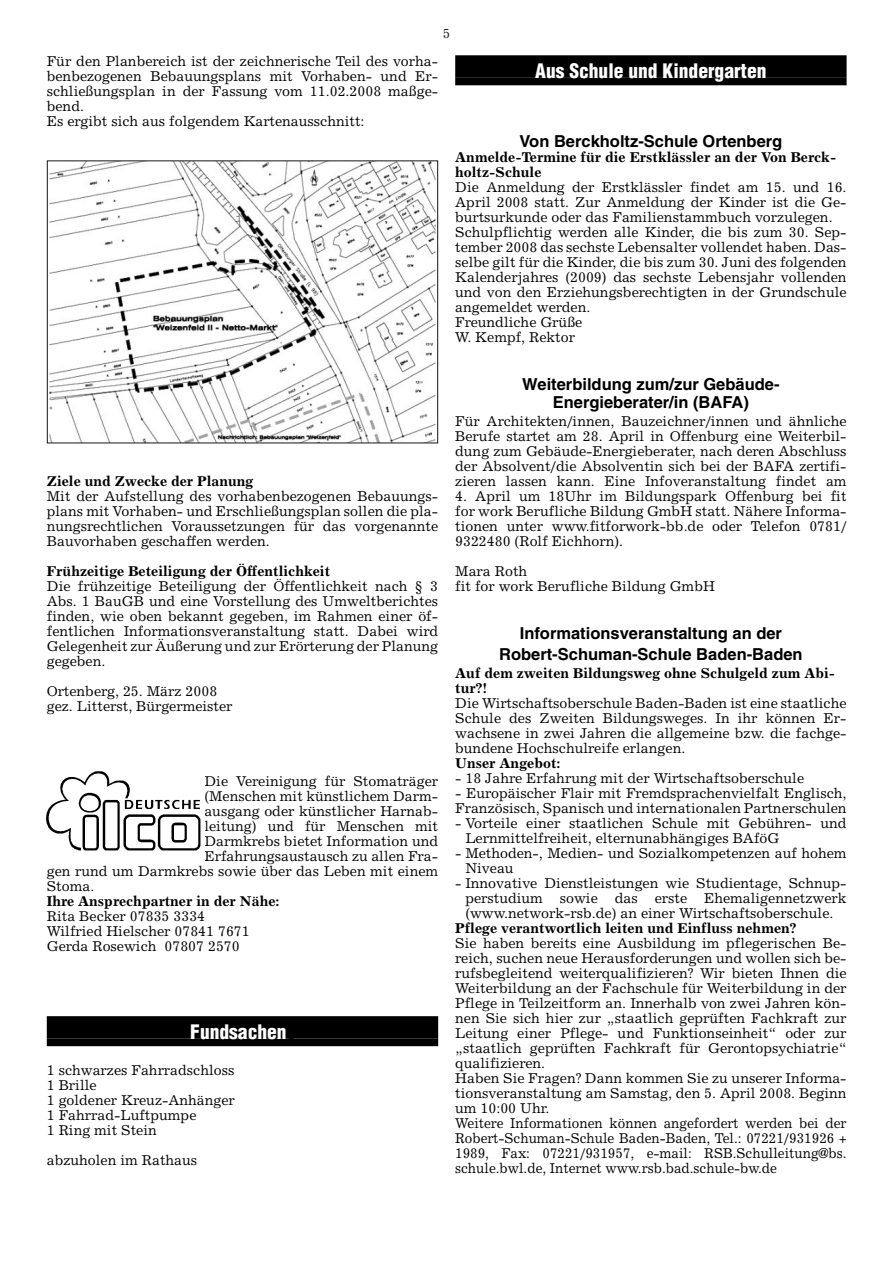
<style>
.page{position:relative;width:893px;height:1262px;background:#fff}
.page>*{position:absolute;margin:0;border:0;box-sizing:border-box;transform-origin:0 0}
.t1{font:900 condensed 19.5px "Helvetica";color:#fff}
.t2{font:700 16.5px/18px "Helvetica";color:#000;text-align:center}
.t3{font:14.25px/15px "Excelsior";color:#000}
.t4{font:14.25px/15px "Excelsior Bold OV UHGJQA";color:#000}
.t5{font:13.5px "Excelsior";color:#231f20}
.s1{font-family:"Excelsior";font-weight:400;font-stretch:normal;font-size:14.25px;color:#000}
</style>
<div class="page">
<div style="left:47px;top:1016px;width:391px;height:22px;background:#000"></div>
<div style="left:47px;top:1038px;width:391px;height:8px;background:#000"></div>
<div style="left:455px;top:55px;width:391px;height:23px;background:#000"></div>
<div style="left:455px;top:78px;width:391px;height:7px;background:#000"></div>
<img style="left:47px;top:771px;width:153px;height:79px">
<img style="left:49px;top:162px;width:387px;height:279px">
<div style="left:47px;top:160px;width:391px;height:283px;border:1px solid #231f20"></div>
<p class="t5" style="left:443px;top:25px;width:9px">5</p>
<p class="t3" style="left:47px;top:53px;width:393px">Für den Planbereich ist der zeichnerische Teil des vorha&shy;benbezogenen Bebauungsplans mit Vorhaben- und Er&shy;schließungsplan in der Fassung vom 11.02.2008 maßge&shy;bend.<br>Es ergibt sich aus folgendem Kartenausschnitt:</p>
<h1 class="t1" style="left:535px;top:63px;width:233px">Aus Schule und Kindergarten</h1>
<p class="t4" style="left:47px;top:473px;width:208px">Ziele und Zwecke der Planung</p>
<p class="t3" style="left:47px;top:488px;width:393px;text-align:justify">Mit der Aufstellung des vorhabenbezogenen Bebauungs&shy;plans mit Vorhaben- und Erschließungsplan sollen die pla&shy;nungsrechtlichen Voraussetzungen für das vorgenannte Bauvorhaben geschaffen werden.</p>
<p class="t4" style="left:47px;top:563px;width:285px">Frühzeitige Beteiligung der Öffentlichkeit</p>
<p class="t3" style="left:47px;top:578px;width:393px;text-align:justify">Die frühzeitige Beteiligung der Öffentlichkeit nach § 3<br>Abs. 1 BauGB und eine Vorstellung des Umweltberichtes finden, wie oben bekannt gegeben, im Rahmen einer öf&shy;fentlichen Informationsveranstaltung statt. Dabei wird Gelegenheit zur Äußerung und zur Erörterung der Planung gegeben.</p>
<p class="t3" style="left:47px;top:683px;width:187px">Ortenberg, 25. März 2008 gez. Litterst, Bürgermeister</p>
<p class="t3" style="left:204px;top:773px;width:235px">Die Vereinigung für Stomaträger</p>
<p class="t3" style="left:204px;top:788px;width:235px">(Menschen mit künstlichem Darm-</p>
<p class="t3" style="left:204px;top:803px;width:235px">ausgang oder künstlicher Harnab-</p>
<p class="t3" style="left:204px;top:818px;width:235px">leitung) und für Menschen mit</p>
<p class="t3" style="left:204px;top:833px;width:235px">Darmkrebs bietet Information und</p>
<p class="t3" style="left:204px;top:848px;width:235px">Erfahrungsaustausch zu allen Fra-</p>
<p class="t3" style="left:47px;top:863px;width:393px">gen rund um Darmkrebs sowie über das Leben mit einem</p>
<p class="t3" style="left:47px;top:878px;width:49px">Stoma.</p>
<p class="t4" style="left:47px;top:893px;width:234px">Ihre Ansprechpartner in der Nähe:</p>
<p class="t3" style="left:47px;top:908px;width:204px">Rita Becker 07835 3334<br>Wilfried Hielscher 07841 7671<br>Gerda Rosewich 07807 2570</p>
<h1 class="t1" style="left:190px;top:1024px;width:106px">Fundsachen<span class="s1">1</span></h1>
<p class="t3" style="left:47px;top:1062px;width:190px">1 schwarzes Fahrradschloss<br>1 Brille<br>1 goldener Kreuz-Anhänger<br>1 Fahrrad-Luftpumpe<br>1 Ring mit Stein</p>
<p class="t3" style="left:47px;top:1152px;width:152px">abzuholen im Rathaus</p>
<p class="t2" style="left:519px;top:132px;width:264px">Von Berckholtz-Schule Ortenberg</p>
<p class="t4" style="left:455px;top:150px;width:382px">Anmelde-Termine für die Erstklässler an der Von Berck&shy;holtz-Schule</p>
<p class="t3" style="left:455px;top:180px;width:393px">Die Anmeldung der Erstklässler findet am 15. und 16.<br>April 2008 statt. Zur Anmeldung der Kinder ist die Ge&shy;burtsurkunde oder das Familienstammbuch vorzulegen.<br>Schulpflichtig werden alle Kinder, die bis zum 30. Sep&shy;tember 2008 das sechste Lebensalter vollendet haben. Das&shy;selbe gilt für die Kinder, die bis zum 30. Juni des folgenden Kalenderjahres (2009) das sechste Lebensjahr vollenden und von den Erziehungsberechtigten in der Grundschule angemeldet werden.<br>Freundliche Grüße<br>W. Kempf, Rektor</p>
<p class="t2" style="left:522px;top:375px;width:259px">Weiterbildung zum/zur Gebäude-<br>Energieberater/in (BAFA)</p>
<p class="t3" style="left:455px;top:414px;width:393px;text-align:justify">Für Architekten/innen, Bauzeichner/innen und ähnliche Berufe startet am 28. April in Offenburg eine Weiterbil&shy;dung zum Gebäude-Energieberater, nach deren Abschluss der Absolvent/die Absolventin sich bei der BAFA zertifi&shy;zieren lassen kann. Eine Infoveranstaltung findet am</p>
<p class="t3" style="left:455px;top:489px;width:393px;text-align:justify">4. April um 18Uhr im Bildungspark Offenburg bei fit for work Berufliche Bildung GmbH statt. Nähere Informa&shy;tionen unter www.fitforwork-bb.de oder Telefon 0781/ 9322480 (Rolf Eichhorn).</p>
<p class="t3" style="left:455px;top:564px;width:261px">Mara Roth<br>fit for work Berufliche Bildung GmbH</p>
<p class="t2" style="left:499px;top:623px;width:305px;line-height:21px">Informationsveranstaltung an der<br>Robert-Schuman-Schule Baden-Baden</p>
<p class="t4" style="left:455px;top:666px;width:381px">Auf dem zweiten Bildungsweg ohne Schulgeld zum Abi&shy;tur?!</p>
<p class="t3" style="left:455px;top:696px;width:393px;text-align:justify">Die Wirtschaftsoberschule Baden-Baden ist eine staatliche Schule des Zweiten Bildungsweges. In ihr können Er&shy;wachsene in zwei Jahren die allgemeine bzw. die fachge&shy;bundene Hochschulreife erlangen.</p>
<p class="t4" style="left:455px;top:756px;width:107px">Unser Angebot:</p>
<p class="t3" style="left:455px;top:771px;width:350px">- 18 Jahre Erfahrung mit der Wirtschaftsoberschule</p>
<p class="t3" style="left:455px;top:786px;width:393px">- Europäischer Flair mit Fremdsprachenvielfalt Englisch,<br>Französisch, Spanisch und internationalen Partnerschulen</p>
<p class="t3" style="left:465px;top:816px;width:383px;text-indent:-10px">- Vorteile einer staatlichen Schule mit Gebühren- und<br>Lernmittelfreiheit, elternunabhängiges BAföG</p>
<p class="t3" style="left:465px;top:846px;width:383px;text-indent:-10px">- Methoden-, Medien- und Sozialkompetenzen auf hohem<br>Niveau</p>
<p class="t3" style="left:465px;top:876px;width:383px;text-align:justify;text-indent:-10px">- Innovative Dienstleistungen wie Studientage, Schnup&shy;perstudium sowie das erste Ehemaligennetzwerk (www.network-rsb.de) an einer Wirtschaftsoberschule.</p>
<p class="t4" style="left:455px;top:921px;width:342px">Pflege verantwortlich leiten und Einfluss nehmen?</p>
<p class="t3" style="left:455px;top:936px;width:393px">Sie haben bereits eine Ausbildung im pflegerischen Be&shy;reich, suchen neue Herausforderungen und wollen sich be&shy;rufsbegleitend weiterqualifizieren? Wir bieten Ihnen die Weiterbildung an der Fachschule für Weiterbildung in der Pflege in Teilzeitform an. Innerhalb von zwei Jahren kön&shy;nen Sie sich hier zur „staatlich geprüften Fachkraft zur Leitung einer Pflege- und Funktionseinheit“ oder zur „staatlich geprüften Fachkraft für Gerontopsychiatrie“ qualifizieren.<br>Haben Sie Fragen? Dann kommen Sie zu unserer Informa&shy;tionsveranstaltung am Samstag, den 5. April 2008. Beginn um 10:00 Uhr.<br>Weitere Informationen können angefordert werden bei der Robert-Schuman-Schule Baden-Baden, Tel.: 07221/931926 + 1989, Fax: 07221/931957, e-mail: RSB.Schulleitung@bs. schule.bwl.de, Internet www.rsb.bad.schule-bw.de</p>
</div>
